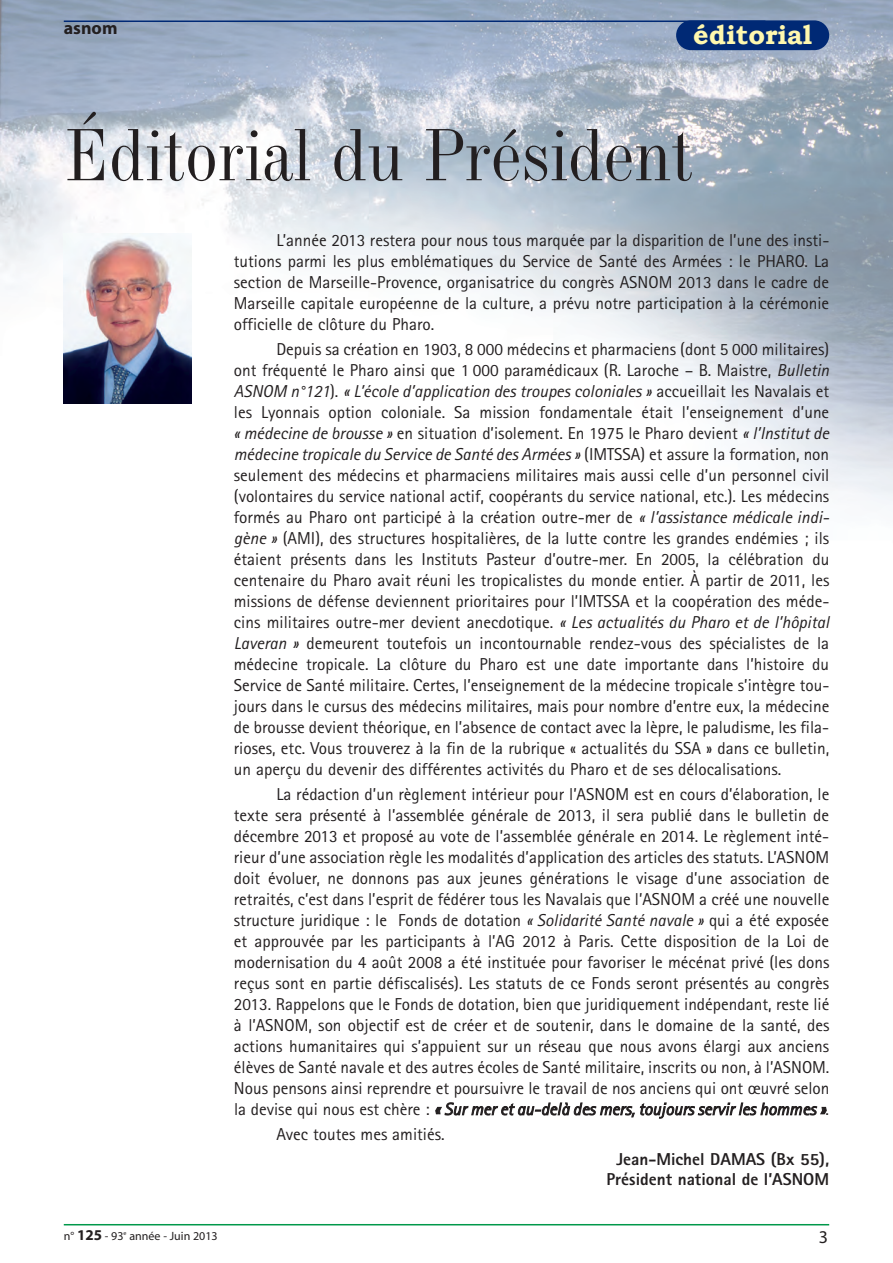
<style>
.page{position:relative;width:893px;height:1263px;background:#fff}
.page>*{position:absolute;margin:0;border:0;box-sizing:border-box;transform-origin:0 0}
.t1{font:72px "Industrial 736 BT";color:#231f20}
.t2{font:700 27px "Bookman Old Style";color:#fff8ae}
.t3{font:700 18px "Myriad";color:#231f20}
.t4{font:18px "Myriad";color:#231f20}
.t5{font:17.25px/21px "Rotis Sans Serif";color:#231f20;text-align:justify}
.t6{font:800 17.25px/20.2px "Rotis Sans Serif";color:#231f20;text-align:center}
.t7{font:12px "Myriad";color:#231f20}
.s1{font-style:italic}
.s2{font-weight:700;font-size:15px}
</style>
<div class="page">
<img style="left:0;top:0;width:893px;height:505px">
<div style="left:676px;top:20px;width:153px;height:30px;background:#002975;border-radius:15px"></div>
<hr style="left:64px;top:1224px;width:765px;height:1px;background:#00984a">
<hr style="left:64px;top:21px;width:701px;height:1px;background:#002975">
<img style="left:64px;top:234px;width:127px;height:170px">
<p class="t3" style="left:64px;top:21px;width:55px">asnom</p>
<p class="t2" style="left:693px;top:19px;width:120px">éditorial</p>
<p class="t1" style="left:65px;top:129px;width:630px">Éditorial du Président</p>
<p class="t5" style="left:234px;top:231px;width:597px;text-indent:43px">L’année 2013 restera pour nous tous marquée par la disparition de l’une des insti&shy;tutions parmi les plus emblématiques du Service de Santé des Armées : le PHARO. La section de Marseille-Provence, organisatrice du congrès ASNOM 2013 dans le cadre de Marseille capitale européenne de la culture, a prévu notre participation à la cérémonie officielle de clôture du Pharo.</p>
<p class="t5" style="left:234px;top:340px;width:597px;text-indent:43px">Depuis sa création en 1903, 8 000 médecins et pharmaciens (dont 5 000 militaires) ont fréquenté le Pharo ainsi que 1 000 paramédicaux (R. Laroche – B. Maistre, <span class="s1">Bulletin ASNOM n°121</span>). <span class="s1">« L’école d’application des troupes coloniales »</span> accueillait les Navalais et les Lyonnais option coloniale. Sa mission fondamentale était l’enseignement d’une <span class="s1">« médecine de brousse »</span> en situation d’isolement. En 1975 le Pharo devient <span class="s1">« l’Institut de médecine tropicale du Service de Santé des Armées »</span> (IMTSSA) et assure la formation, non seulement des médecins et pharmaciens militaires mais aussi celle d’un personnel civil (volontaires du service national actif, coopérants du service national, etc.). Les médecins formés au Pharo ont participé à la création outre-mer de <span class="s1">« l’assistance médicale indi - gène »</span> (AMI), des structures hospitalières, de la lutte contre les grandes endémies ; ils étaient présents dans les Instituts Pasteur d’outre-mer. En 2005, la célébration du centenaire du Pharo avait réuni les tropicalistes du monde entier. À partir de 2011, les missions de défense deviennent prioritaires pour l’IMTSSA et la coopération des méde&shy;cins militaires outre-mer devient anecdotique. <span class="s1">« Les actualités du Pharo et de l’hôpital Laveran »</span> demeurent toutefois un incontournable rendez-vous des spécialistes de la médecine tropicale. La clôture du Pharo est une date importante dans l’histoire du Service de Santé militaire. Certes, l’enseignement de la médecine tropicale s’intègre tou&shy;jours dans le cursus des médecins militaires, mais pour nombre d’entre eux, la médecine de brousse devient théorique, en l’absence de contact avec la lèpre, le paludisme, les fila&shy;rioses, etc. Vous trouverez à la fin de la rubrique « actualités du SSA » dans ce bulletin, un aperçu du devenir des différentes activités du Pharo et de ses délocalisations.</p>
<p class="t5" style="left:234px;top:786px;width:597px;text-indent:43px">La rédaction d’un règlement intérieur pour l’ASNOM est en cours d’élaboration, le texte sera présenté à l’assemblée générale de 2013, il sera publié dans le bulletin de décembre 2013 et proposé au vote de l’assemblée générale en 2014. Le règlement inté&shy;rieur d’une association règle les modalités d’application des articles des statuts. L’ASNOM doit évoluer, ne donnons pas aux jeunes générations le visage d’une association de retraités, c’est dans l’esprit de fédérer tous les Navalais que l’ASNOM a créé une nouvelle structure juridique : le Fonds de dotation <span class="s1">« Solidarité Santé navale »</span> qui a été exposée et approuvée par les participants à l’AG 2012 à Paris. Cette disposition de la Loi de modernisation du 4 août 2008 a été instituée pour favoriser le mécénat privé (les dons reçus sont en partie défiscalisés). Les statuts de ce Fonds seront présentés au congrès 2013. Rappelons que le Fonds de dotation, bien que juridiquement indépendant, reste lié à l’ASNOM, son objectif est de créer et de soutenir, dans le domaine de la santé, des actions humanitaires qui s’appuient sur un réseau que nous avons élargi aux anciens élèves de Santé navale et des autres écoles de Santé militaire, inscrits ou non, à l’ASNOM.<br>Nous pensons ainsi reprendre et poursuivre le travail de nos anciens qui ont œuvré selon la devise qui nous est chère : <span class="s1">« Sur mer et au-delà des mers, toujours servir les hommes »</span>.</p>
<p class="t5" style="left:276px;top:1126px;width:170px">Avec toutes mes amitiés.</p>
<p class="t6" style="left:607px;top:1151px;width:224px">Jean-Michel DAMAS (Bx 55),<br>Président national de l’ASNOM</p>
<p class="t7" style="left:64px;top:1231px;width:155px">n° <span class="s2">125</span> - 93<sup>e</sup> année - Juin 2013</p>
<p class="t4" style="left:819px;top:1230px;width:11px">3</p>
</div>
